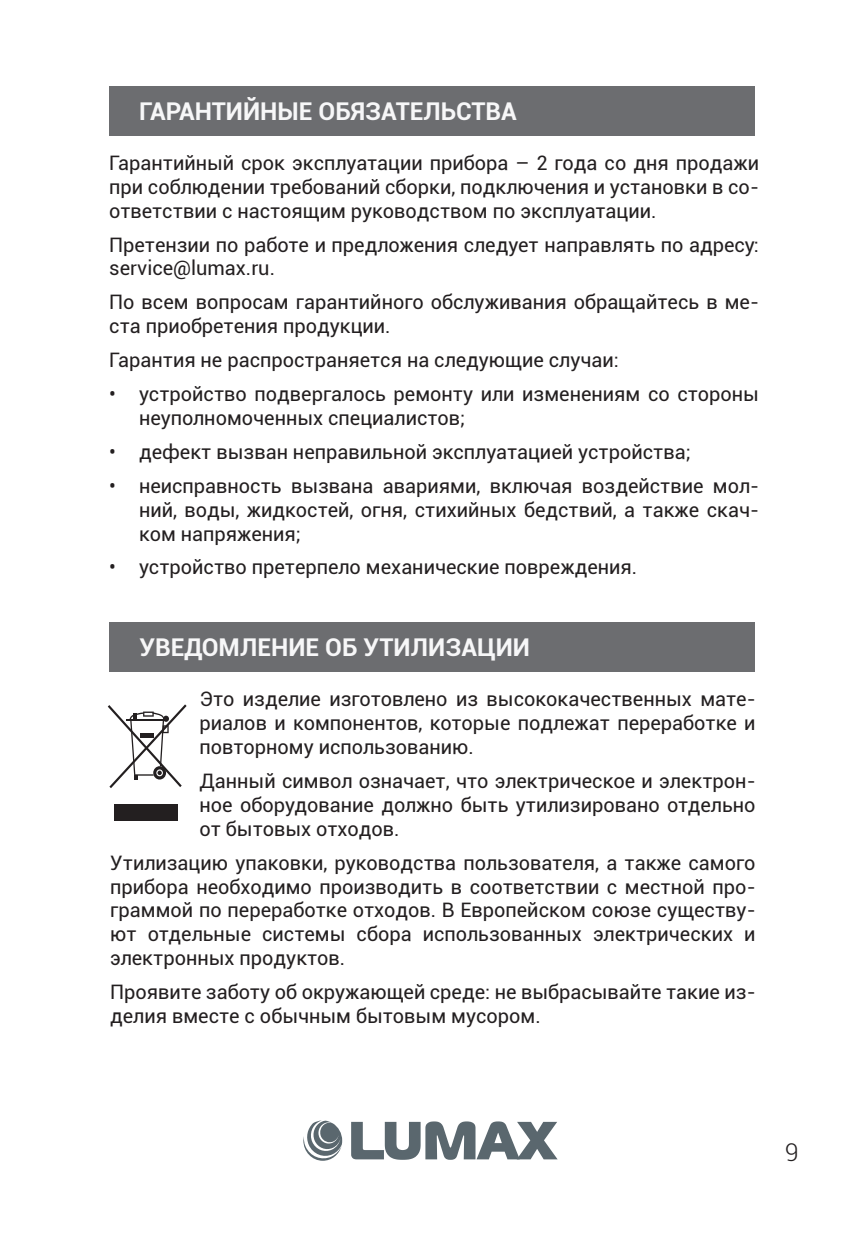
<style>
.page{position:relative;width:864px;height:1260px;background:#fff}
.page>*{position:absolute;margin:0;border:0;box-sizing:border-box;transform-origin:0 0}
.t1{font:700 24.5px "Roboto";color:#f7f7f8}
.t2{font:300 24.5px "Roboto";color:#231f20}
.t3{font:19.95px/23.8px "Roboto";color:#231f20;text-align:justify}
</style>
<div class="page">
<svg style="left:351px;top:1121px;width:206px;height:39px"></svg>
<svg style="left:303px;top:1120px;width:39px;height:41px"></svg>
<svg style="left:108px;top:704px;width:78px;height:84px"></svg>
<div style="left:115px;top:805px;width:63px;height:16px;background:#231f20"></div>
<div style="left:109px;top:86px;width:645px;height:50px;background:#6c6d70"></div>
<div style="left:110px;top:622px;width:645px;height:50px;background:#6c6d70"></div>
<p class="t1" style="left:139px;top:94px;width:379px">ГАРАНТИЙНЫЕ ОБЯЗАТЕЛЬСТВА</p>
<p class="t3" style="left:109px;top:150px;width:651px">Гарантийный срок эксплуатации прибора – 2 года со дня продажи при соблюдении требований сборки, подключения и установки в со&shy;ответствии с настоящим руководством по эксплуатации.</p>
<p class="t3" style="left:109px;top:232px;width:651px">Претензии по работе и предложения следует направлять по адресу: service@lumax.ru.</p>
<p class="t3" style="left:109px;top:290px;width:651px">По всем вопросам гарантийного обслуживания обращайтесь в ме&shy;ста приобретения продукции.</p>
<p class="t3" style="left:109px;top:347px;width:511px">Гарантия не распространяется на следующие случаи:</p>
<p class="t3" style="left:139px;top:381px;width:621px;text-indent:-30px">• устройство подвергалось ремонту или изменениям со стороны неуполномоченных специалистов;</p>
<p class="t3" style="left:109px;top:439px;width:582px">• дефект вызван неправильной эксплуатацией устройства;</p>
<p class="t3" style="left:139px;top:473px;width:621px;text-indent:-30px">• неисправность вызвана авариями, включая воздействие мол&shy;ний, воды, жидкостей, огня, стихийных бедствий, а также скач&shy;ком напряжения;</p>
<p class="t3" style="left:109px;top:555px;width:529px">• устройство претерпело механические повреждения.</p>
<p class="t1" style="left:139px;top:630px;width:392px">УВЕДОМЛЕНИЕ ОБ УТИЛИЗАЦИИ</p>
<p class="t3" style="left:199px;top:686px;width:557px">Это изделие изготовлено из высококачественных мате&shy;риалов и компонентов, которые подлежат переработке и повторному использованию.</p>
<p class="t3" style="left:199px;top:768px;width:557px">Данный символ означает, что электрическое и электрон&shy;ное оборудование должно быть утилизировано отдельно от бытовых отходов.</p>
<p class="t3" style="left:110px;top:850px;width:646px">Утилизацию упаковки, руководства пользователя, а также самого прибора необходимо производить в соответствии с местной про&shy;граммой по переработке отходов. В Европейском союзе существу&shy;ют отдельные системы сбора использованных электрических и электронных продуктов.</p>
<p class="t3" style="left:110px;top:979px;width:646px">Проявите заботу об окружающей среде: не выбрасывайте такие из&shy;делия вместе с обычным бытовым мусором.</p>
<p class="t2" style="left:784px;top:1136px;width:15px">9</p>
</div>
